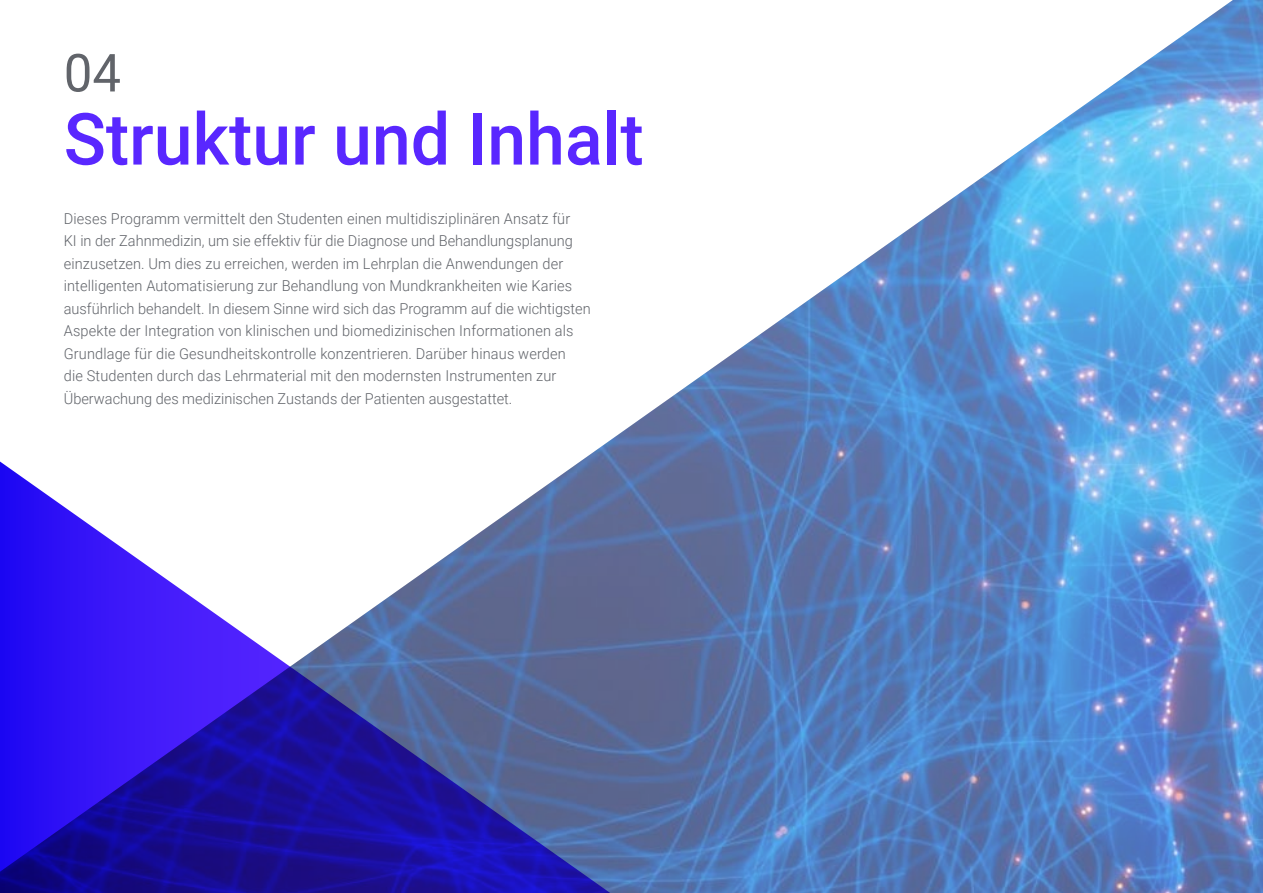
<style>
.page{position:relative;width:1263px;height:893px;background:#fff}
.page>*{position:absolute;margin:0;border:0;box-sizing:border-box;transform-origin:0 0}
.t1{font:500 72px "Roboto";color:#5927ff}
.t2{font:52.5px "Roboto";color:#61646a}
.t3{font:300 15px/22.5px "Roboto";letter-spacing:.01em;color:#61646a}
</style>
<div class="page">
<img style="left:602px;top:0;width:661px;height:893px">
<svg style="left:0;top:446px;width:640px;height:447px"></svg>
<h2 class="t2" style="left:64px;top:36px;width:59px">04</h2>
<h1 class="t1" style="left:64px;top:89px;width:581px">Struktur und Inhalt</h1>
<p class="t3" style="left:64px;top:207px;width:528px">Dieses Programm vermittelt den Studenten einen multidisziplinären Ansatz für<br>KI in der Zahnmedizin, um sie effektiv für die Diagnose und Behandlungsplanung einzusetzen. Um dies zu erreichen, werden im Lehrplan die Anwendungen der intelligenten Automatisierung zur Behandlung von Mundkrankheiten wie Karies ausführlich behandelt. In diesem Sinne wird sich das Programm auf die wichtigsten Aspekte der Integration von klinischen und biomedizinischen Informationen als Grundlage für die Gesundheitskontrolle konzentrieren. Darüber hinaus werden<br>die Studenten durch das Lehrmaterial mit den modernsten Instrumenten zur Überwachung des medizinischen Zustands der Patienten ausgestattet.</p>
</div>
